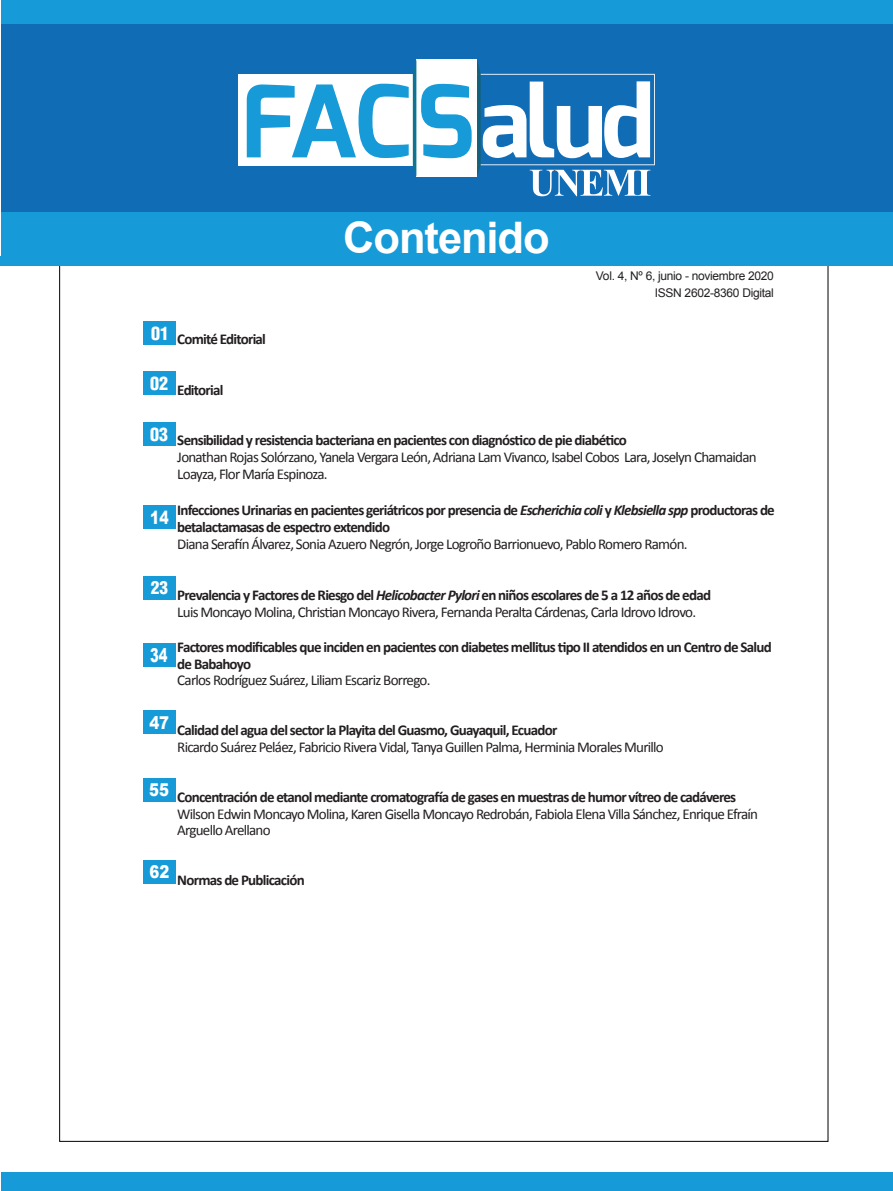
<style>
.page{position:relative;width:893px;height:1191px;background:#fff}
.page>*{position:absolute;margin:0;border:0;box-sizing:border-box;transform-origin:0 0}
.t1{font:700 43.5px "Arial";letter-spacing:-.025em;color:#fff}
.t2{font:900 19.05px "Arial";color:#fff;scale:.68 1}
.t3{font:900 18.15px "Arial";color:#fff;scale:.77 1}
.t4{font:900 condensed 18px "Helvetica LT Std";color:#fff}
.t5{font:900 17.7px "Arial";color:#fff;scale:.84 1}
.t6{font:900 condensed 17.4px "Helvetica LT Std";color:#fff}
.t7{font:15px/16.8px "Calibri";letter-spacing:-.05em;color:#231f20}
.t8{font:700 15px/16.8px "Calibri";letter-spacing:-.05em;color:#231f20}
.t9{font:12px/16.8px "Arial";letter-spacing:-.025em;color:#231f20;text-align:right}
.s1{font-style:italic}
.s2{font-weight:700}
.s3{font-weight:700;font-style:italic}
</style>
<div class="page">
<div style="left:1px;top:0;width:892px;height:1191px;background:#169bd8"></div>
<div style="left:0;top:260px;width:893px;height:912px;background:#fff"></div>
<div style="left:1px;top:24px;width:892px;height:187px;background:#116cb6"></div>
<div style="left:238px;top:74px;width:179px;height:91px;background:#fff"></div>
<svg style="left:247px;top:59px;width:408px;height:137px"></svg>
<div style="left:143px;top:321px;width:32px;height:24px;background:#169bd8"></div>
<div style="left:143px;top:372px;width:32px;height:23px;background:#169bd8"></div>
<div style="left:143px;top:422px;width:32px;height:24px;background:#169bd8"></div>
<div style="left:143px;top:505px;width:32px;height:24px;background:#169bd8"></div>
<div style="left:143px;top:576px;width:32px;height:23px;background:#169bd8"></div>
<div style="left:143px;top:643px;width:32px;height:23px;background:#169bd8"></div>
<div style="left:143px;top:710px;width:32px;height:24px;background:#169bd8"></div>
<div style="left:143px;top:778px;width:32px;height:23px;background:#169bd8"></div>
<div style="left:143px;top:860px;width:32px;height:23px;background:#169bd8"></div>
<div style="left:0;top:256px;width:893px;height:10px;background:#169bd8"></div>
<h1 class="t1" style="left:343px;top:209px;width:208px">Contenido</h1>
<p class="t9" style="left:596px;top:267px;width:179px">Vol. 4, Nº 6, junio - noviembre 2020<br>ISSN 2602-8360 Digital</p>
<p class="t4" style="left:151px;top:321px;width:19px">01</p>
<p class="t4" style="left:150px;top:372px;width:19px">02</p>
<p class="t4" style="left:150px;top:422px;width:19px">03</p>
<p class="t3" style="left:150px;top:504px;width:26px">14</p>
<p class="t6" style="left:151px;top:576px;width:19px">23</p>
<p class="t2" style="left:150px;top:641px;width:27px">34</p>
<p class="t5" style="left:149px;top:710px;width:25px">47</p>
<p class="t5" style="left:149px;top:777px;width:25px">55</p>
<p class="t5" style="left:150px;top:858px;width:25px">62</p>
<p class="t8" style="left:177px;top:330px;width:90px">Comité Editorial</p>
<p class="t8" style="left:177px;top:381px;width:48px">Editorial</p>
<p class="t8" style="left:177px;top:431px;width:451px">Sensibilidad y resistencia bacteriana en pacientes con diagnóstico de pie diabético</p>
<p class="t7" style="left:177px;top:449px;width:581px">Jonathan Rojas Solórzano, Yanela Vergara León, Adriana Lam Vivanco, Isabel Cobos Lara, Joselyn Chamaidan<br>Loayza, Flor María Espinoza.</p>
<p class="t8" style="left:177px;top:501px;width:599px">Infecciones Urinarias en pacientes geriátricos por presencia de <span class="s1">Escherichia coli</span> y <span class="s1">Klebsiella spp</span> productoras de betalactamasas de espectro extendido</p>
<p class="t7" style="left:177px;top:535px;width:512px">Diana Serafín Álvarez, Sonia Azuero Negrón, Jorge Logroño Barrionuevo, Pablo Romero Ramón.</p>
<p class="t7" style="left:177px;top:587px;width:535px"><span class="s2">Prevalencia y Factores de Riesgo del</span> <span class="s3">Helicobacter Pylori</span> <span class="s2">en niños escolares de 5 a 12 años de edad<br></span>Luis Moncayo Molina, Christian Moncayo Rivera, Fernanda Peralta Cárdenas, Carla Idrovo Idrovo.</p>
<p class="t8" style="left:177px;top:638px;width:596px">Factores modificables que inciden en pacientes con diabetes mellitus tipo II atendidos en un Centro de Salud de Babahoyo</p>
<p class="t7" style="left:177px;top:672px;width:255px">Carlos Rodríguez Suárez, Liliam Escariz Borrego.</p>
<p class="t8" style="left:177px;top:721px;width:382px">Calidad del agua del sector la Playita del Guasmo, Guayaquil, Ecuador</p>
<p class="t7" style="left:177px;top:738px;width:488px">Ricardo Suárez Peláez, Fabricio Rivera Vidal, Tanya Guillen Palma, Herminia Morales Murillo</p>
<p class="t8" style="left:177px;top:788px;width:560px">Concentración de etanol mediante cromatografía de gases en muestras de humor vítreo de cadáveres</p>
<p class="t7" style="left:177px;top:805px;width:582px">Wilson Edwin Moncayo Molina, Karen Gisella Moncayo Redrobán, Fabiola Elena Villa Sánchez, Enrique Efraín<br>Arguello Arellano</p>
<p class="t8" style="left:177px;top:871px;width:129px">Normas de Publicación</p>
</div>
